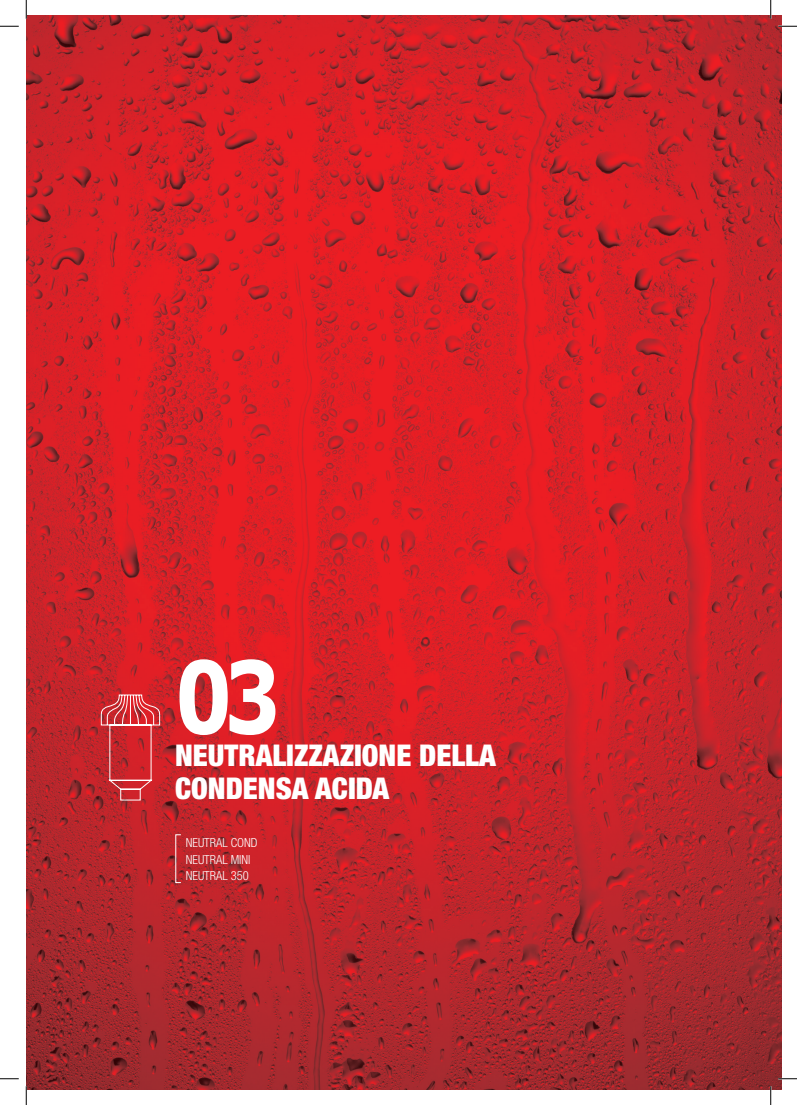
<style>
.page{position:relative;width:797px;height:1105px;background:#fff}
.page>*{position:absolute;margin:0;border:0;box-sizing:border-box;transform-origin:0 0}
.t1{font:700 100px "Verdana";color:#fff;scale:.8 1}
.t2{font:900 condensed 30px/32.5px "Helvetica Neue LT Std";color:#fff}
.t3{font:300 condensed 12.5px/16.2px "Helvetica Neue LT Std";color:#fff}
</style>
<div class="page">
<img style="left:26px;top:16px;width:755px;height:1073px">
<svg style="left:100px;top:694px;width:60px;height:107px;background:#ce3a40"></svg>
<svg style="left:0;top:25px;width:19px;height:2px"></svg>
<svg style="left:778px;top:25px;width:19px;height:2px"></svg>
<svg style="left:0;top:1078px;width:19px;height:1px"></svg>
<svg style="left:778px;top:1078px;width:19px;height:1px"></svg>
<svg style="left:25px;top:0;width:2px;height:19px"></svg>
<svg style="left:25px;top:1086px;width:2px;height:19px"></svg>
<svg style="left:770px;top:0;width:1px;height:19px"></svg>
<svg style="left:770px;top:1086px;width:1px;height:19px"></svg>
<h1 class="t1" style="left:175px;top:632px;width:134px">03</h1>
<p class="t2" style="left:175px;top:739px;width:322px">NEUTRALIZZAZIONE DELLA<br>CONDENSA ACIDA</p>
<p class="t3" style="left:186px;top:835px;width:73px">NEUTRAL COND<br>NEUTRAL MINI<br>NEUTRAL 350</p>
</div>
